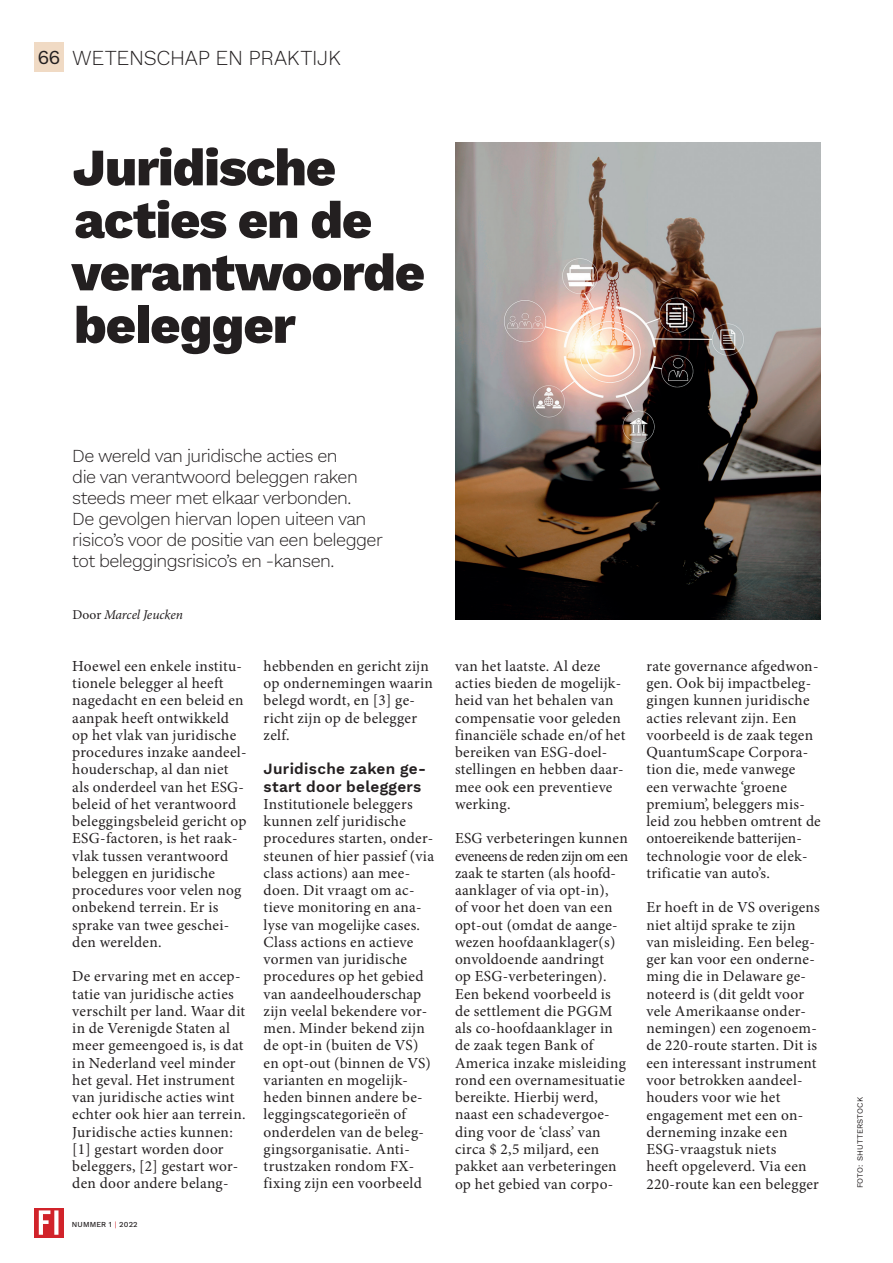
<style>
.page{position:relative;width:893px;height:1263px;background:#fff}
.page>*{position:absolute;margin:0;border:0;box-sizing:border-box;transform-origin:0 0}
.t1{font:800 52.5px/52.5px "Work Sans";letter-spacing:-.02em;color:#231f20}
.t2{font:300 21px "Work Sans";letter-spacing:-.01em;color:#231f20}
.t3{font:300 18px/21px "Work Sans";letter-spacing:-.03em;color:#231f20}
.t4{font:15.3px/17.2px "Minion Pro";letter-spacing:.02em;color:#231f20}
.t5{font:600 15.3px/17.2px "Work Sans";letter-spacing:.02em;color:#231f20}
.t6{font:italic 13.5px "Minion Pro";letter-spacing:-.01em;color:#231f20}
.t7{font:7.95px "Work Sans";letter-spacing:.02em;color:#231f20}
.t8{font:500 7.5px "Work Sans";letter-spacing:.02em;color:#231f20}
.s1{font-weight:400;font-size:19.5px}
.s2{font-style:normal}
.s3{font-weight:400;color:#d1232a}
</style>
<div class="page">
<div style="left:34px;top:43px;width:30px;height:29px;background:#f0dac4"></div>
<svg style="left:34px;top:1208px;width:30px;height:29px"></svg>
<svg style="left:39px;top:1210px;width:19px;height:25px"></svg>
<img style="left:455px;top:142px;width:366px;height:477px">
<h2 class="t2" style="left:37px;top:42px;width:305px"><span class="s1">66</span> WETENSCHAP EN PRAKTIJK</h2>
<h1 class="t1" style="left:71px;top:139px;width:355px">Juridische acties en de verantwoorde belegger</h1>
<p class="t3" style="left:72px;top:445px;width:312px">De wereld van juridische acties en<br>die van verantwoord beleggen raken steeds meer met elkaar verbonden.<br>De gevolgen hiervan lopen uiteen van risico’s voor de positie van een belegger tot beleggingsrisico’s en -kansen.</p>
<p class="t6" style="left:73px;top:606px;width:112px"><span class="s2">Door</span> Marcel Jeucken</p>
<p class="t4" style="left:72px;top:657px;width:176px">Hoewel een enkele institu&shy;tionele belegger al heeft nagedacht en een beleid en aanpak heeft ontwikkeld op het vlak van juridische procedures inzake aandeel&shy;houderschap, al dan niet als onderdeel van het ESG&shy;beleid of het verantwoord beleggingsbeleid gericht op<br>ESG-factoren, is het raak&shy;vlak tussen verantwoord beleggen en juridische procedures voor velen nog onbekend terrein. Er is sprake van twee geschei&shy;den werelden.</p>
<p class="t4" style="left:72px;top:968px;width:175px">De ervaring met en accep&shy;tatie van juridische acties verschilt per land. Waar dit in de Verenigde Staten al meer gemeengoed is, is dat in Nederland veel minder het geval. Het instrument van juridische acties wint echter ook hier aan terrein.<br>Juridische acties kunnen: [1] gestart worden door beleggers, [2] gestart wor&shy;den door andere belang-</p>
<p class="t8" style="left:72px;top:1219px;width:67px">NUMMER 1 <span class="s3">|</span> 2022</p>
<p class="t4" style="left:264px;top:657px;width:171px">hebbenden en gericht zijn op ondernemingen waarin belegd wordt, en [3] ge&shy;richt zijn op de belegger zelf.</p>
<p class="t5" style="left:264px;top:760px;width:164px">Juridische zaken ge&shy;start door beleggers</p>
<p class="t4" style="left:264px;top:795px;width:172px">Institutionele beleggers kunnen zelf juridische procedures starten, onder&shy;steunen of hier passief (via class actions) aan mee&shy;doen. Dit vraagt om ac&shy;tieve monitoring en ana&shy;lyse van mogelijke cases.<br>Class actions en actieve vormen van juridische procedures op het gebied van aandeelhouderschap zijn veelal bekendere vor&shy;men. Minder bekend zijn de opt-in (buiten de VS) en opt-out (binnen de VS) varianten en mogelijk&shy;heden binnen andere be&shy;leggingscategorieën of onderdelen van de beleg&shy;gingsorganisatie. Anti&shy;trustzaken rondom FX&shy;fixing zijn een voorbeeld</p>
<p class="t4" style="left:455px;top:657px;width:172px">van het laatste. Al deze acties bieden de mogelijk&shy;heid van het behalen van compensatie voor geleden financiële schade en/of het bereiken van ESG-doel&shy;stellingen en hebben daar&shy;mee ook een preventieve werking.</p>
<p class="t4" style="left:455px;top:830px;width:175px">ESG verbeteringen kunnen eveneens de reden zijn om een zaak te starten (als hoofd&shy;aanklager of via opt-in),<br>of voor het doen van een opt-out (omdat de aange&shy;wezen hoofdaanklager(s) onvoldoende aandringt<br>op ESG-verbeteringen).<br>Een bekend voorbeeld is de settlement die PGGM als co-hoofdaanklager in de zaak tegen Bank of<br>America inzake misleiding rond een overnamesituatie bereikte. Hierbij werd, naast een schadevergoe&shy;ding voor de ‘class’ van circa $ 2,5 miljard, een pakket aan verbeteringen op het gebied van corpo-</p>
<p class="t4" style="left:646px;top:657px;width:176px">rate governance afgedwon&shy;gen. Ook bij impactbeleg&shy;gingen kunnen juridische acties relevant zijn. Een voorbeeld is de zaak tegen<br>QuantumScape Corpora&shy;tion die, mede vanwege een verwachte ‘groene premium’, beleggers mis&shy;leid zou hebben omtrent de ontoereikende batterijen&shy;technologie voor de elek&shy;trificatie van auto’s.</p>
<p class="t4" style="left:646px;top:899px;width:175px">Er hoeft in de VS overigens niet altijd sprake te zijn van misleiding. Een beleg&shy;ger kan voor een onderne&shy;ming die in Delaware ge&shy;noteerd is (dit geldt voor vele Amerikaanse onder&shy;nemingen) een zogenoem&shy;de 220-route starten. Dit is een interessant instrument voor betrokken aandeel&shy;houders voor wie het engagement met een on&shy;derneming inzake een<br>ESG-vraagstuk niets<br>heeft opgeleverd. Via een<br>220-route kan een belegger</p>
<p class="t7" style="left:854px;top:1188px;width:93px;rotate:-90deg">FOTO: SHUTTERSTOCK</p>
</div>
